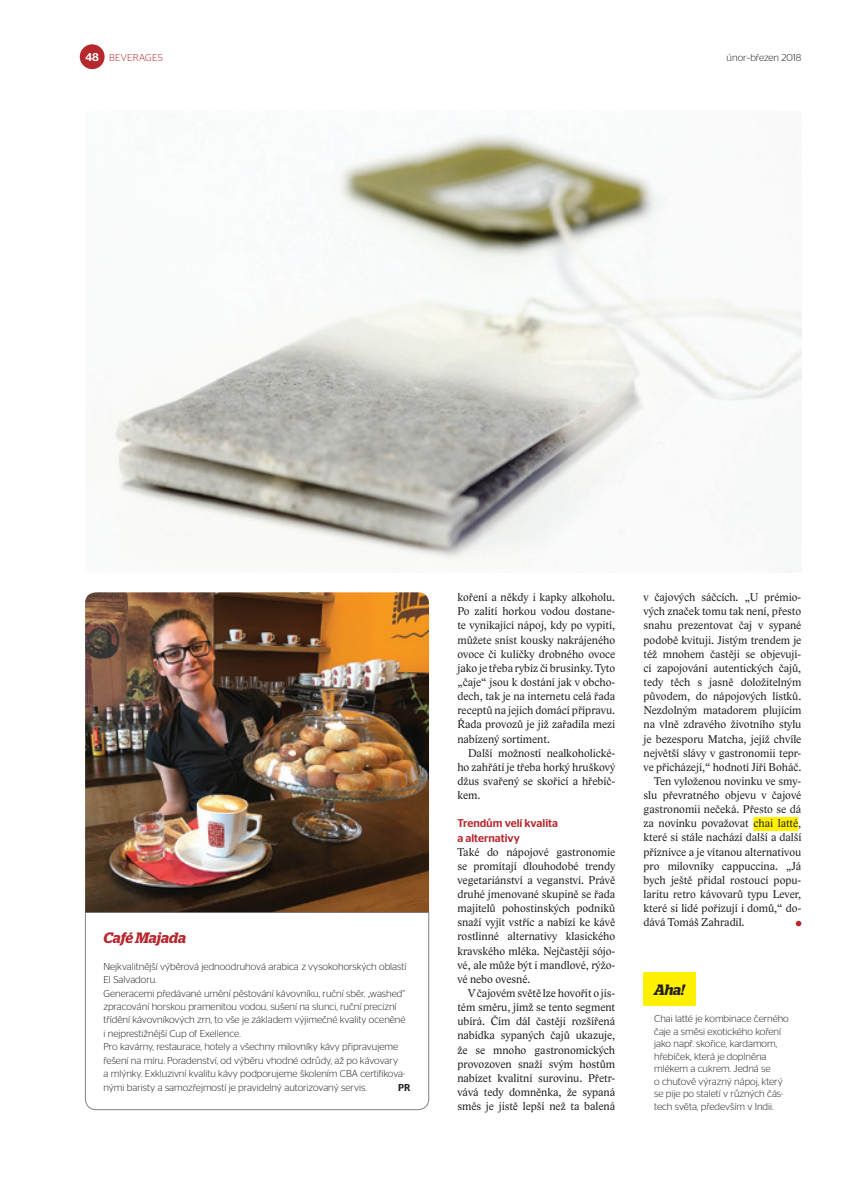
<style>
.page{position:relative;width:851px;height:1188px;background:#fff}
.page>*{position:absolute;margin:0;border:0;box-sizing:border-box;transform-origin:0 0}
.t1{font:italic 600 15px "Stag";color:#b7282e}
.t2{font:italic 600 15px "Stag";color:#231f20}
.t3{font:11.62px/14.1px "Lido STF";color:#231f20;text-align:justify}
.t4{font:500 11.25px/14.1px "Stag Sans";color:#b7282e}
.t5{font:300 10px/13.5px "Stag Sans";color:#231f20}
.t6{font:300 10px "Stag Sans";letter-spacing:.02em;color:#b7282e}
.t7{font:500 10px "Stag Sans";color:#231f20}
.s1{font-weight:500;font-size:11.38px;color:#fff}
</style>
<div class="page">
<div style="left:80px;top:44px;width:25px;height:25px;background:#b7282e;border-radius:50%"></div>
<div style="left:753px;top:816px;width:45px;height:14px;background:#fff101"></div>
<svg style="left:795px;top:920px;width:6px;height:6px"></svg>
<div style="left:643px;top:971px;width:52px;height:34px;background:#fff101"></div>
<img style="left:115px;top:134px;width:686px;height:426px">
<svg style="left:85px;top:911px;width:344px;height:198px"></svg>
<img style="left:85px;top:592px;width:344px;height:319px">
<p class="t6" style="left:85px;top:52px;width:73px"><span class="s1">48</span> BEVERAGES</p>
<p class="t5" style="left:726px;top:50px;width:76px">únor–březen 2018</p>
<p class="t1" style="left:103px;top:928px;width:84px">Café Majada</p>
<p class="t5" style="left:103px;top:958px;width:304px">Nejkvalitnější výběrová jednoodruhová arabica z vysokohorských oblastí El Salvadoru.<br>Generacemi předávané umění pěstování kávovníku, ruční sběr, „washed“ zpracování horskou pramenitou vodou, sušení na slunci, ruční precizní třídění kávovníkových zrn, to vše je základem výjimečné kvality oceněné i nejprestižnější Cup of Exellence.<br>Pro kavárny, restaurace, hotely a všechny milovníky kávy připravujeme řešení na míru. Poradenství, od výběru vhodné odrůdy, až po kávovary<br>a mlýnky. Exkluzivní kvalitu kávy podporujeme školením CBA certifikova&shy;nými baristy a samozřejmostí je pravidelný autorizovaný servis.</p>
<p class="t7" style="left:398px;top:1081px;width:14px">PR</p>
<p class="t3" style="left:457px;top:590px;width:159px">koření a někdy i kapky alkoholu.<br>Po zalití horkou vodou dostane&shy;te vynikající nápoj, kdy po vypití, můžete sníst kousky nakrájeného ovoce či kuličky drobného ovoce jako je třeba rybíz či brusinky. Tyto „čaje“ jsou k dostání jak v obcho&shy;dech, tak je na internetu celá řada receptů na jejich domácí přípravu.<br>Řada provozů je již zařadila mezi nabízený sortiment.</p>
<p class="t3" style="left:457px;top:745px;width:159px;text-indent:11px">Další možností nealkoholické&shy;ho zahřátí je třeba horký hruškový džus svařený se skořicí a hřebíč&shy;kem.</p>
<p class="t4" style="left:457px;top:816px;width:102px">Trendům velí kvalita a alternativy</p>
<p class="t3" style="left:457px;top:844px;width:159px">Také do nápojové gastronomie se promítají dlouhodobé trendy vegetariánství a veganství. Právě druhé jmenované skupině se řada majitelů pohostinských podniků snaží vyjít vstříc a nabízí ke kávě rostlinné alternativy klasického kravského mléka. Nejčastěji sójo&shy;vé, ale může být i mandlové, rýžo&shy;vé nebo ovesné.</p>
<p class="t3" style="left:457px;top:985px;width:159px;text-indent:11px">V čajovém světě lze hovořit o jis&shy;tém směru, jímž se tento segment ubírá. Čím dál častěji rozšířená nabídka sypaných čajů ukazuje, že se mnoho gastronomických provozoven snaží svým hostům nabízet kvalitní surovinu. Přetr&shy;vává tedy domněnka, že sypaná směs je jistě lepší než ta balená</p>
<p class="t3" style="left:643px;top:590px;width:159px">v čajových sáčcích. „U prémio-</p>
<p class="t3" style="left:643px;top:604px;width:159px">vých značek tomu tak není, přesto</p>
<p class="t3" style="left:643px;top:618px;width:159px">snahu prezentovat čaj v sypané</p>
<p class="t3" style="left:643px;top:632px;width:159px">podobě kvituji. Jistým trendem je</p>
<p class="t3" style="left:643px;top:646px;width:159px">též mnohem častěji se objevují-</p>
<p class="t3" style="left:643px;top:660px;width:159px">cí zapojování autentických čajů,</p>
<p class="t3" style="left:643px;top:675px;width:159px">tedy těch s jasně doložitelným</p>
<p class="t3" style="left:643px;top:689px;width:159px">původem, do nápojových lístků.</p>
<p class="t3" style="left:643px;top:703px;width:159px">Nezdolným matadorem plujícím</p>
<p class="t3" style="left:643px;top:717px;width:159px">na vlně zdravého životního stylu</p>
<p class="t3" style="left:643px;top:731px;width:159px">je bezesporu Matcha, jejíž chvíle</p>
<p class="t3" style="left:643px;top:745px;width:159px">největší slávy v gastronomii tepr-</p>
<p class="t3" style="left:643px;top:759px;width:159px">ve přicházejí,“ hodnotí Jiří Boháč.</p>
<p class="t3" style="left:654px;top:773px;width:149px">Ten vyloženou novinku ve smy-</p>
<p class="t3" style="left:643px;top:788px;width:159px">slu převratného objevu v čajové</p>
<p class="t3" style="left:643px;top:802px;width:159px">gastronomii nečeká. Přesto se dá</p>
<p class="t3" style="left:643px;top:816px;width:159px">za novinku považovat chai latté,</p>
<p class="t3" style="left:643px;top:830px;width:159px">které si stále nachází další a další</p>
<p class="t3" style="left:643px;top:844px;width:159px">příznivce a je vítanou alternativou</p>
<p class="t3" style="left:643px;top:858px;width:159px">pro milovníky cappuccina. „Já</p>
<p class="t3" style="left:643px;top:872px;width:159px">bych ještě přidal rostoucí popu-</p>
<p class="t3" style="left:643px;top:886px;width:159px">laritu retro kávovarů typu Lever,</p>
<p class="t3" style="left:643px;top:901px;width:159px">které si lidé pořizují i domů,“ do-</p>
<p class="t3" style="left:643px;top:915px;width:102px">dává Tomáš Zahradil.</p>
<p class="t2" style="left:654px;top:980px;width:32px">Aha!</p>
<p class="t5" style="left:654px;top:1012px;width:136px;line-height:12.5px">Chai latté je kombinace černého čaje a směsi exotického koření jako např. skořice, kardamom, hřebíček, která je doplněna mlékem a cukrem. Jedná se<br>o chuťově výrazný nápoj, který se pije po staletí v různých čás&shy;tech světa, především v Indii.</p>
</div>
